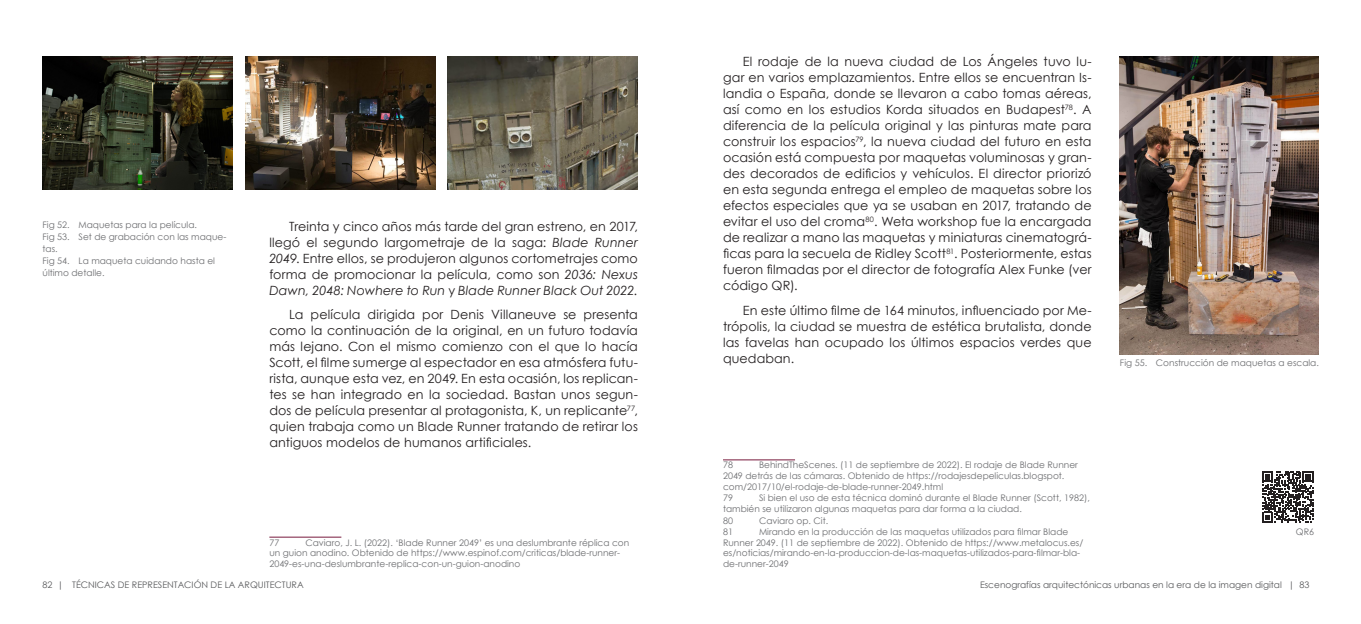
<style>
.page{position:relative;width:1361px;height:624px;background:#fff}
.page>*{position:absolute;margin:0;border:0;box-sizing:border-box;transform-origin:0 0}
.t1{font:12.7px/16px "Century Gothic";letter-spacing:.01em;color:#231f20;text-align:justify}
.Notas_al_pie{font:9px/10.8px "Century Gothic";color:#6c6d70}
.t2{font:9px "Century Gothic";color:#57585a}
.párrafo_2_0{font:9px "Century Gothic";color:#6c6d70}
.s1{font-style:italic}
</style>
<div class="page">
<hr style="left:269px;top:536px;width:72px;height:1px;background:#77193c">
<img style="left:448px;top:57px;width:190px;height:132px">
<img style="left:43px;top:57px;width:189px;height:132px">
<img style="left:245px;top:57px;width:190px;height:132px">
<hr style="left:723px;top:459px;width:72px;height:1px;background:#77193c">
<svg style="left:1262px;top:471px;width:51px;height:51px"></svg>
<img style="left:1120px;top:57px;width:198px;height:297px">
<p class="Notas_al_pie" style="left:43px;top:219px;width:156px">Fig 52. Maquetas para la película.</p>
<p class="Notas_al_pie" style="left:43px;top:230px;width:185px;line-height:12px">Fig 53. Set de grabación con las maque&shy;tas.</p>
<p class="Notas_al_pie" style="left:43px;top:254px;width:174px;line-height:12px">Fig 54. La maqueta cuidando hasta el último detalle.</p>
<p class="t1" style="left:269px;top:218px;width:370px;text-indent:20px">Treinta y cinco años más tarde del gran estreno, en 2017, llegó el segundo largometraje de la saga: <span class="s1">Blade Runner 2049</span>. Entre ellos, se produjeron algunos cortometrajes como forma de promocionar la película, como son <span class="s1">2036: Nexus Dawn, 2048: Nowhere to Run</span> y <span class="s1">Blade Runner Black Out 2022.</span></p>
<p class="t1" style="left:269px;top:306px;width:370px;text-indent:20px">La película dirigida por Denis Villaneuve se presenta como la continuación de la original, en un futuro todavía más lejano. Con el mismo comienzo con el que lo hacía Scott, el filme sumerge al espectador en esa atmósfera futu&shy;rista, aunque esta vez, en 2049. En esta ocasión, los replican&shy;tes se han integrado en la sociedad. Bastan unos segun&shy;dos de película presentar al protagonista, K, un replicante<sup>77</sup>, quien trabaja como un Blade Runner tratando de retirar los antiguos modelos de humanos artificiales.</p>
<p class="Notas_al_pie" style="left:269px;top:537px;width:361px;text-indent:36px">Caviaro, J. L. (2022). ‘Blade Runner 2049’ es una deslumbrante réplica con un guion anodino. Obtenido de https://www.espinof.com/criticas/blade-runner-<br>2049-es-una-deslumbrante-replica-con-un-guion-anodino</p>
<p class="Notas_al_pie" style="left:269px;top:537px;width:11px">77</p>
<p class="t1" style="left:723px;top:53px;width:370px;text-indent:20px">El rodaje de la nueva ciudad de Los Ángeles tuvo lu&shy;gar en varios emplazamientos. Entre ellos se encuentran Is&shy;landia o España, donde se llevaron a cabo tomas aéreas, así como en los estudios Korda situados en Budapest<sup>78</sup>. A diferencia de la película original y las pinturas mate para construir los espacios<sup>79</sup>, la nueva ciudad del futuro en esta ocasión está compuesta por maquetas voluminosas y gran&shy;des decorados de edificios y vehículos. El director priorizó en esta segunda entrega el empleo de maquetas sobre los efectos especiales que ya se usaban en 2017, tratando de evitar el uso del croma<sup>80</sup>. Weta workshop fue la encargada de realizar a mano las maquetas y miniaturas cinematográ&shy;ficas para la secuela de Ridley Scott<sup>81</sup>. Posteriormente, estas fueron filmadas por el director de fotografía Alex Funke (ver código QR).</p>
<p class="t1" style="left:723px;top:302px;width:370px;text-indent:20px">En este último filme de 164 minutos, influenciado por Me&shy;trópolis, la ciudad se muestra de estética brutalista, donde las favelas han ocupado los últimos espacios verdes que quedaban.</p>
<p class="Notas_al_pie" style="left:1120px;top:357px;width:200px">Fig 55. Construcción de maquetas a escala.</p>
<p class="Notas_al_pie" style="left:723px;top:459px;width:356px;text-indent:36px">BehindTheScenes. (11 de septiembre de 2022). El rodaje de Blade Runner<br>2049 detrás de las cámaras. Obtenido de https://rodajesdepeliculas.blogspot. com/2017/10/el-rodaje-de-blade-runner-2049.html</p>
<p class="Notas_al_pie" style="left:723px;top:492px;width:11px">79</p>
<p class="Notas_al_pie" style="left:723px;top:459px;width:11px">78</p>
<p class="Notas_al_pie" style="left:723px;top:492px;width:368px;text-indent:36px">Si bien el uso de esta técnica dominó durante el Blade Runner (Scott, 1982), también se utilizaron algunas maquetas para dar forma a la ciudad.</p>
<p class="Notas_al_pie" style="left:723px;top:514px;width:11px">80</p>
<p class="Notas_al_pie" style="left:759px;top:514px;width:71px">Caviaro op. Cit.</p>
<p class="Notas_al_pie" style="left:723px;top:526px;width:11px">81</p>
<p class="Notas_al_pie" style="left:723px;top:526px;width:362px;text-indent:36px">Mirando en la producción de las maquetas utilizados para filmar Blade Runner 2049. (11 de septiembre de 2022). Obtenido de https://www.metalocus.es/ es/noticias/mirando-en-la-produccion-de-las-maquetas-utilizados-para-filmar-bla&shy;de-runner-2049</p>
<p class="párrafo_2_0" style="left:1296px;top:526px;width:20px">QR6</p>
<p class="t2" style="left:43px;top:578px;width:263px">82 | TÉCNICAS DE REPRESENTACIÓN DE LA ARQUITECTURA</p>
<p class="t2" style="left:980px;top:578px;width:331px">Escenografías arquitectónicas urbanas en la era de la imagen digital | 83</p>
</div>
